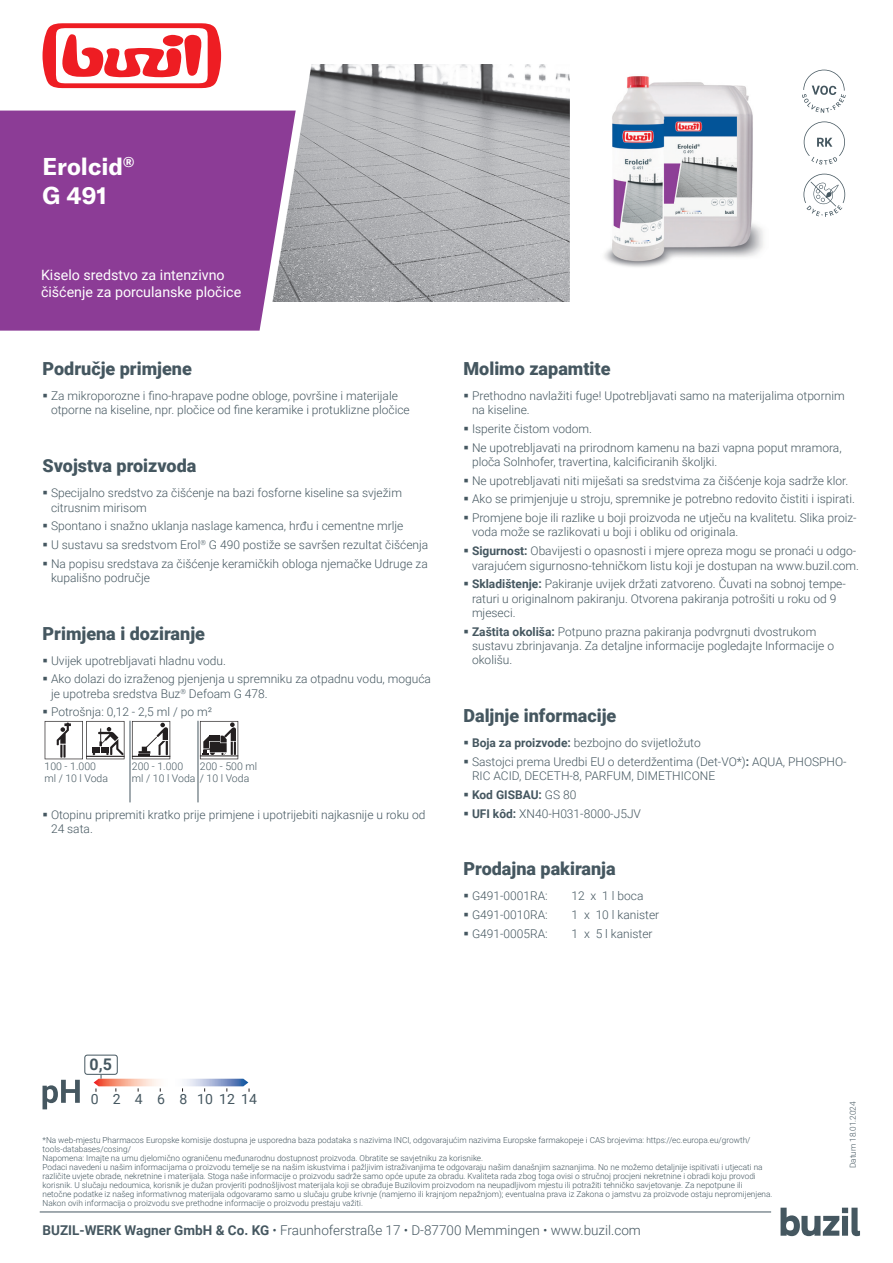
<style>
.page{position:relative;width:893px;height:1263px;background:#fff}
.page>*{position:absolute;margin:0;border:0;box-sizing:border-box;transform-origin:0 0}
.t1{font:700 24px/28.8px "GT America LCG";color:#fff}
.t2{font:900 18px "Roboto";color:#455760}
.t3{font:700 16.05px "Roboto";color:#455760}
.t4{font:14.25px/17.1px "Roboto";color:#fff}
.t5{font:13.95px "Roboto";color:#455760}
.t6{font:300 13.5px "Roboto";color:#455760}
.t7{font:300 12px/14.4px "Roboto";color:#455760}
.t8{font:700 12px "Roboto";color:#455760}
.t9{font:300 10.5px/12.6px "Roboto";color:#455760}
.t10{font:300 8.25px/9px "Roboto";color:#455760}
.s1{font-weight:700}
.s2{font-weight:300}
</style>
<div class="page">
<img style="left:269px;top:64px;width:300px;height:238px">
<svg style="left:802px;top:69px;width:44px;height:44px"></svg>
<svg style="left:804px;top:121px;width:41px;height:44px"></svg>
<svg style="left:803px;top:174px;width:42px;height:43px"></svg>
<svg style="left:43px;top:23px;width:178px;height:65px"></svg>
<div style="left:0;top:111px;width:296px;height:220px;background:#8c3c96"></div>
<svg style="left:45px;top:721px;width:79px;height:38px"></svg>
<svg style="left:132px;top:721px;width:38px;height:38px"></svg>
<hr style="left:130px;top:721px;width:1px;height:81px;background:#455760">
<svg style="left:200px;top:721px;width:38px;height:38px"></svg>
<hr style="left:198px;top:721px;width:1px;height:81px;background:#455760">
<hr style="left:40px;top:1212px;width:731px;height:1px;background:#455760">
<svg style="left:780px;top:1208px;width:80px;height:28px"></svg>
<img style="left:604px;top:76px;width:160px;height:191px">
<svg style="left:43px;top:1080px;width:37px;height:29px"></svg>
<svg style="left:94px;top:1075px;width:156px;height:17px"></svg>
<div style="left:84px;top:1054px;width:34px;height:21px;border:1px solid #455760;border-radius:2px"></div>
<h1 class="t1" style="left:43px;top:152px;width:93px">Erolcid<sup>®<br></sup>G 491</h1>
<p class="t4" style="left:41px;top:266px;width:202px">Kiselo sredstvo za intenzivno čišćenje za porculanske pločice</p>
<h2 class="t2" style="left:43px;top:356px;width:151px">Područje primjene</h2>
<p class="t7" style="left:51px;top:388px;width:360px;text-indent:-9px">▪ Za mikroporozne i fino-hrapave podne obloge, površine i materijale otporne na kiseline, npr. pločice od fine keramike i protuklizne pločice</p>
<h2 class="t2" style="left:43px;top:453px;width:155px">Svojstva proizvoda</h2>
<p class="t7" style="left:51px;top:485px;width:352px;text-indent:-9px">▪ Specijalno sredstvo za čišćenje na bazi fosforne kiseline sa svježim citrusnim mirisom</p>
<p class="t7" style="left:43px;top:518px;width:362px">▪ Spontano i snažno uklanja naslage kamenca, hrđu i cementne mrlje</p>
<p class="t7" style="left:43px;top:537px;width:387px">▪ U sustavu sa sredstvom Erol<sup>®</sup> G 490 postiže se savršen rezultat čišćenja</p>
<p class="t7" style="left:51px;top:556px;width:378px;text-indent:-9px">▪ Na popisu sredstava za čišćenje keramičkih obloga njemačke Udruge za kupališno područje</p>
<h2 class="t2" style="left:43px;top:621px;width:164px">Primjena i doziranje</h2>
<p class="t7" style="left:43px;top:653px;width:185px">▪ Uvijek upotrebljavati hladnu vodu.</p>
<p class="t7" style="left:51px;top:671px;width:381px;text-indent:-9px">▪ Ako dolazi do izraženog pjenjenja u spremniku za otpadnu vodu, moguća je upotreba sredstva Buz<sup>®</sup> Defoam G 478.</p>
<p class="t7" style="left:43px;top:704px;width:171px">▪ Potrošnja: 0,12 - 2,5 ml / po m²</p>
<p class="t9" style="left:200px;top:759px;width:59px">200 - 500 ml</p>
<p class="t9" style="left:45px;top:759px;width:65px">100 - 1.000 ml / 10 l Voda</p>
<p class="t9" style="left:132px;top:759px;width:119px">200 - 1.000<br>ml / 10 l Voda / 10 l Voda</p>
<p class="t7" style="left:51px;top:807px;width:376px;text-indent:-9px">▪ Otopinu pripremiti kratko prije primjene i upotrijebiti najkasnije u roku od<br>24 sata.</p>
<h2 class="t2" style="left:463px;top:356px;width:148px">Molimo zapamtite</h2>
<p class="t7" style="left:472px;top:388px;width:374px;text-indent:-9px">▪ Prethodno navlažiti fuge! Upotrebljavati samo na materijalima otpornim na kiseline.</p>
<p class="t7" style="left:463px;top:421px;width:130px">▪ Isperite čistom vodom.</p>
<p class="t7" style="left:472px;top:440px;width:371px;text-indent:-9px">▪ Ne upotrebljavati na prirodnom kamenu na bazi vapna poput mramora, ploča Solnhofer, travertina, kalcificiranih školjki.</p>
<p class="t7" style="left:463px;top:473px;width:386px">▪ Ne upotrebljavati niti miješati sa sredstvima za čišćenje koja sadrže klor.</p>
<p class="t7" style="left:463px;top:491px;width:393px">▪ Ako se primjenjuje u stroju, spremnike je potrebno redovito čistiti i ispirati.</p>
<p class="t7" style="left:472px;top:510px;width:386px;text-indent:-9px">▪ Promjene boje ili razlike u boji proizvoda ne utječu na kvalitetu. Slika proiz&shy;voda može se razlikovati u boji i obliku od originala.</p>
<p class="t7" style="left:463px;top:543px;width:397px;text-align:right">▪ <span class="s1">Sigurnost:</span> Obavijesti o opasnosti i mjere opreza mogu se pronaći u odgo&shy;varajućem sigurnosno-tehničkom listu koji je dostupan na www.buzil.com.</p>
<p class="t7" style="left:472px;top:576px;width:375px;text-indent:-9px">▪ <span class="s1">Skladištenje:</span> Pakiranje uvijek držati zatvoreno. Čuvati na sobnoj tempe&shy;raturi u originalnom pakiranju. Otvorena pakiranja potrošiti u roku od 9 mjeseci.</p>
<p class="t7" style="left:472px;top:624px;width:364px;text-indent:-9px">▪ <span class="s1">Zaštita okoliša:</span> Potpuno prazna pakiranja podvrgnuti dvostrukom sustavu zbrinjavanja. Za detaljne informacije pogledajte Informacije o okolišu.</p>
<h2 class="t2" style="left:463px;top:703px;width:154px">Daljnje informacije</h2>
<p class="t7" style="left:463px;top:735px;width:239px">▪ <span class="s1">Boja za proizvode:</span> bezbojno do svijetložuto</p>
<p class="t7" style="left:472px;top:754px;width:376px;text-indent:-9px">▪ Sastojci prema Uredbi EU o deterdžentima (Det-VO*)<span class="s1">:</span> AQUA, PHOSPHO-<br>RIC ACID, DECETH-8, PARFUM, DIMETHICONE</p>
<p class="t8" style="left:463px;top:786px;width:114px">▪ Kod GISBAU: <span class="s2">GS 80</span></p>
<p class="t7" style="left:463px;top:806px;width:179px">▪ <span class="s1">UFI kôd:</span> XN40-H031-8000-J5JV</p>
<h2 class="t2" style="left:463px;top:856px;width:154px">Prodajna pakiranja</h2>
<p class="t7" style="left:463px;top:888px;width:86px">▪ G491-0001RA:</p>
<p class="t7" style="left:571px;top:888px;width:73px">12 x 1 l boca</p>
<p class="t7" style="left:463px;top:907px;width:86px">▪ G491-0010RA:</p>
<p class="t7" style="left:571px;top:907px;width:89px">1 x 10 l kanister</p>
<p class="t7" style="left:463px;top:926px;width:86px">▪ G491-0005RA:</p>
<p class="t7" style="left:571px;top:926px;width:83px">1 x 5 l kanister</p>
<h3 class="t3" style="left:90px;top:1052px;width:24px">0,5</h3>
<p class="t5" style="left:91px;top:1089px;width:168px">0 2 4 6 8 101214</p>
<p class="t10" style="left:43px;top:1135px;width:731px">*Na web-mjestu Pharmacos Europske komisije dostupna je usporedna baza podataka s nazivima INCI, odgovarajućim nazivima Europske farmakopeje i CAS brojevima: https://ec.europa.eu/growth/ tools-databases/cosing/<br>Napomena: Imajte na umu djelomično ograničenu međunarodnu dostupnost proizvoda. Obratite se savjetniku za korisnike.<br>Podaci navedeni u našim informacijama o proizvodu temelje se na našim iskustvima i pažljivim istraživanjima te odgovaraju našim današnjim saznanjima. No ne možemo detaljnije ispitivati i utjecati na različite uvjete obrade, nekretnine i materijala. Stoga naše informacije o proizvodu sadrže samo opće upute za obradu. Kvaliteta rada zbog toga ovisi o stručnoj procjeni nekretnine i obradi koju provodi korisnik. U slučaju nedoumica, korisnik je dužan provjeriti podnošljivost materijala koji se obrađuje Buzilovim proizvodom na neupadljivom mjestu ili potražiti tehničko savjetovanje. Za nepotpune ili netočne podatke iz našeg informativnog materijala odgovaramo samo u slučaju grube krivnje (namjerno ili krajnjom nepažnjom); eventualna prava iz Zakona o jamstvu za proizvode ostaju nepromijenjena.<br>Nakon ovih informacija o proizvodu sve prethodne informacije o proizvodu prestaju važiti.</p>
<p class="t6" style="left:43px;top:1221px;width:600px"><span class="s1">BUZIL-WERK Wagner GmbH &amp; Co. KG</span> • Fraunhoferstraße 17 • D-87700 Memmingen • www.buzil.com</p>
<p class="t10" style="left:848px;top:1168px;width:68px;rotate:-90deg">Datum 18.01.2024</p>
</div>
